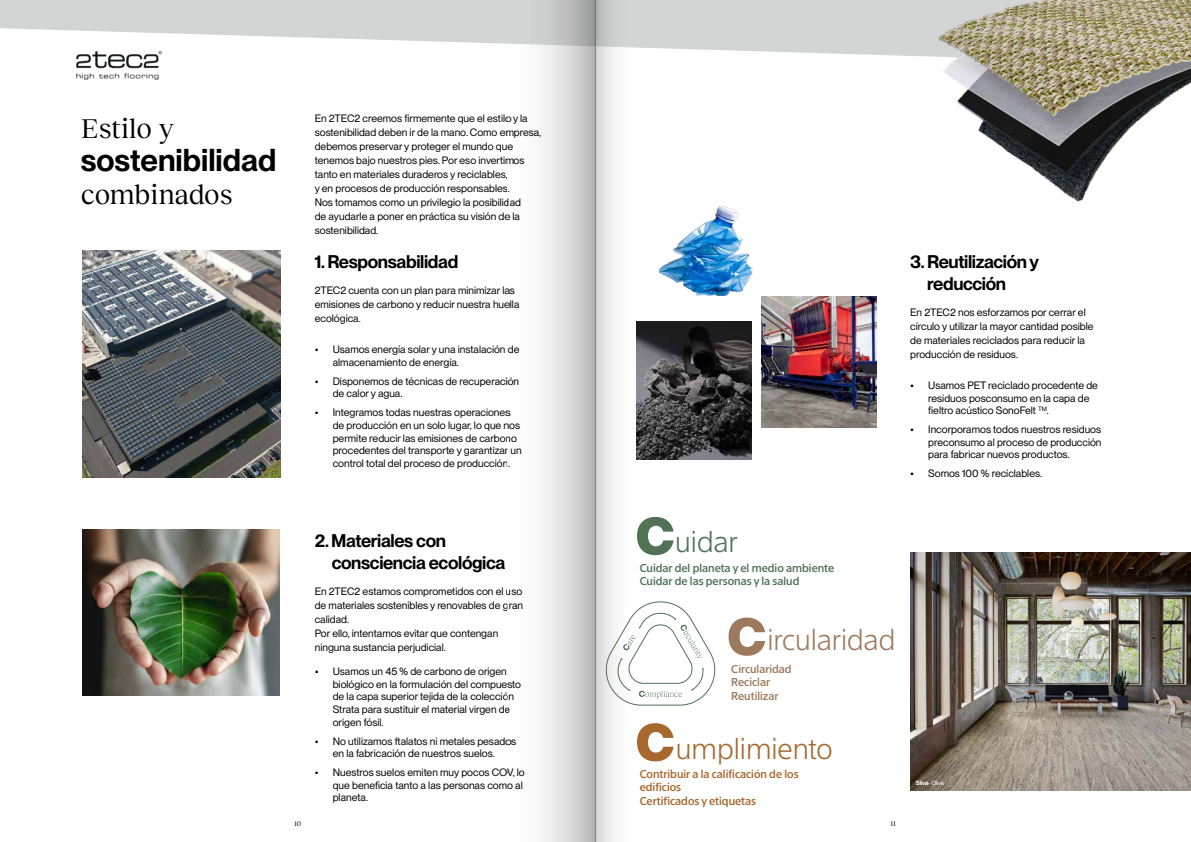
<style>
.page{position:relative;width:1191px;height:842px;background:#fff}
.page>*{position:absolute;margin:0;border:0;box-sizing:border-box;transform-origin:0 0}
.t1{font:600 31px "PP Neue Montreal";color:#000}
.t2{font:28px "Reckless Neue TRIAL";letter-spacing:-.005em;color:#000}
.t3{font:300 28px "Suisse Screen";color:#9d7a5d}
.t4{font:300 28px "Suisse Screen";color:#a6682c}
.t5{font:300 28px "Suisse Screen";color:#507255}
.t6{font:600 18px/21.6px "PP Neue Montreal";letter-spacing:-.02em;color:#000}
.t7{font:500 11px/13.2px "Suisse Screen";color:#a6682c}
.t8{font:500 11px/13.2px "Suisse Screen";color:#507255}
.t9{font:500 11px/13.2px "Suisse Screen";color:#9d7a5d}
.t10{font:10.5px/14px "PP Neue Montreal";color:#000}
.t11{font:7px "Reckless Neue TRIAL";color:#000}
.t12{font:6px "PP Neue Montreal";letter-spacing:-.025em;color:#fff}
.s1{font-weight:600}
</style>
<div class="page">
<svg style="left:0;top:0;width:937px;height:64px;fill:#d3d5d4"></svg>
<img style="left:77px;top:51px;width:84px;height:28px">
<img style="left:937px;top:0;width:254px;height:202px">
<img style="left:82px;top:530px;width:198px;height:165px">
<img style="left:910px;top:552px;width:281px;height:239px">
<svg style="left:637px;top:517px;width:36px;height:38px"></svg>
<svg style="left:637px;top:723px;width:36px;height:38px"></svg>
<svg style="left:635px;top:601px;width:130px;height:105px"></svg>
<img style="left:761px;top:296px;width:115px;height:132px">
<img style="left:658px;top:205px;width:109px;height:112px">
<img style="left:636px;top:321px;width:115px;height:139px">
<img style="left:82px;top:251px;width:199px;height:227px">
<svg style="left:595px;top:0;width:40px;height:842px"></svg>
<svg style="left:507px;top:0;width:88px;height:842px"></svg>
<h2 class="t2" style="left:81px;top:108px;width:94px">Estilo y</h2>
<h1 class="t1" style="left:81px;top:141px;width:197px">sostenibilidad</h1>
<h2 class="t2" style="left:81px;top:174px;width:153px">combinados</h2>
<p class="t10" style="left:315px;top:111px;width:228px">En 2TEC2 creemos firmemente que el estilo y la sostenibilidad deben ir de la mano. Como empresa, debemos preservar y proteger el mundo que tenemos bajo nuestros pies. Por eso invertimos tanto en materiales duraderos y reciclables,<br>y en procesos de producción responsables.<br>Nos tomamos como un privilegio la posibilidad<br>de ayudarle a poner en práctica su visión de la sostenibilidad.</p>
<h3 class="t6" style="left:315px;top:251px;width:145px">1. Responsabilidad</h3>
<p class="t10" style="left:315px;top:283px;width:206px">2TEC2 cuenta con un plan para minimizar las emisiones de carbono y reducir nuestra huella ecológica.</p>
<p class="t10" style="left:333px;top:343px;width:188px;line-height:12.6px;text-indent:-18px">• Usamos energía solar y una instalación de almacenamiento de energía.</p>
<p class="t10" style="left:333px;top:375px;width:188px;line-height:12.6px;text-indent:-18px">• Disponemos de técnicas de recuperación de calor y agua.</p>
<p class="t10" style="left:333px;top:406px;width:190px;line-height:12.6px;text-indent:-18px">• Integramos todas nuestras operaciones de producción en un solo lugar, lo que nos permite reducir las emisiones de carbono procedentes del transporte y garantizar un control total del proceso de producción.</p>
<h3 class="t6" style="left:927px;top:251px;width:113px;text-indent:-17px">3. Reutilización y reducción</h3>
<p class="t10" style="left:910px;top:305px;width:185px">En 2TEC2 nos esforzamos por cerrar el círculo y utilizar la mayor cantidad posible de materiales reciclados para reducir la producción de residuos.</p>
<p class="t10" style="left:928px;top:379px;width:171px;line-height:12.6px;text-indent:-18px">• Usamos PET reciclado procedente de residuos posconsumo en la capa de fieltro acústico SonoFelt <sup>TM</sup>.</p>
<p class="t10" style="left:928px;top:423px;width:175px;line-height:12.6px;text-align:justify;text-indent:-18px">• Incorporamos todos nuestros residuos preconsumo al proceso de producción para fabricar nuevos productos.</p>
<p class="t10" style="left:910px;top:467px;width:133px">• Somos 100 % reciclables.</p>
<h3 class="t6" style="left:332px;top:530px;width:175px;text-indent:-17px">2. Materiales con consciencia ecológica</h3>
<p class="t10" style="left:315px;top:584px;width:210px">En 2TEC2 estamos comprometidos con el uso de materiales sostenibles y renovables de gran calidad.<br>Por ello, intentamos evitar que contengan ninguna sustancia perjudicial.</p>
<p class="t10" style="left:333px;top:665px;width:190px;line-height:12.6px;text-indent:-18px">• Usamos un 45 % de carbono de origen biológico en la formulación del compuesto de la capa superior tejida de la colección Strata para sustituir el material virgen de origen fósil.</p>
<p class="t10" style="left:315px;top:735px;width:203px;line-height:12.6px;text-align:center">• No utilizamos ftalatos ni metales pesados en la fabricación de nuestros suelos.</p>
<p class="t10" style="left:333px;top:766px;width:193px;line-height:12.6px;text-indent:-18px">• Nuestros suelos emiten muy pocos COV, lo que beneficia tanto a las personas como al planeta.</p>
<h2 class="t5" style="left:675px;top:526px;width:64px">uidar</h2>
<p class="t8" style="left:640px;top:562px;width:196px">Cuidar del planeta y el medio ambiente<br>Cuidar de las personas y la salud</p>
<h2 class="t3" style="left:767px;top:623px;width:129px">ircularidad</h2>
<p class="t9" style="left:731px;top:663px;width:62px">Circularidad<br>Reciclar<br>Reutilizar</p>
<h2 class="t4" style="left:676px;top:733px;width:158px">umplimiento</h2>
<p class="t7" style="left:640px;top:768px;width:160px">Contribuir a la calificación de los edificios<br>Certificados y etiquetas</p>
<p class="t11" style="left:294px;top:818px;width:9px">10</p>
<p class="t11" style="left:890px;top:818px;width:7px">11</p>
<p class="t12" style="left:916px;top:780px;width:30px"><span class="s1">Silva</span>- Olive</p>
</div>
